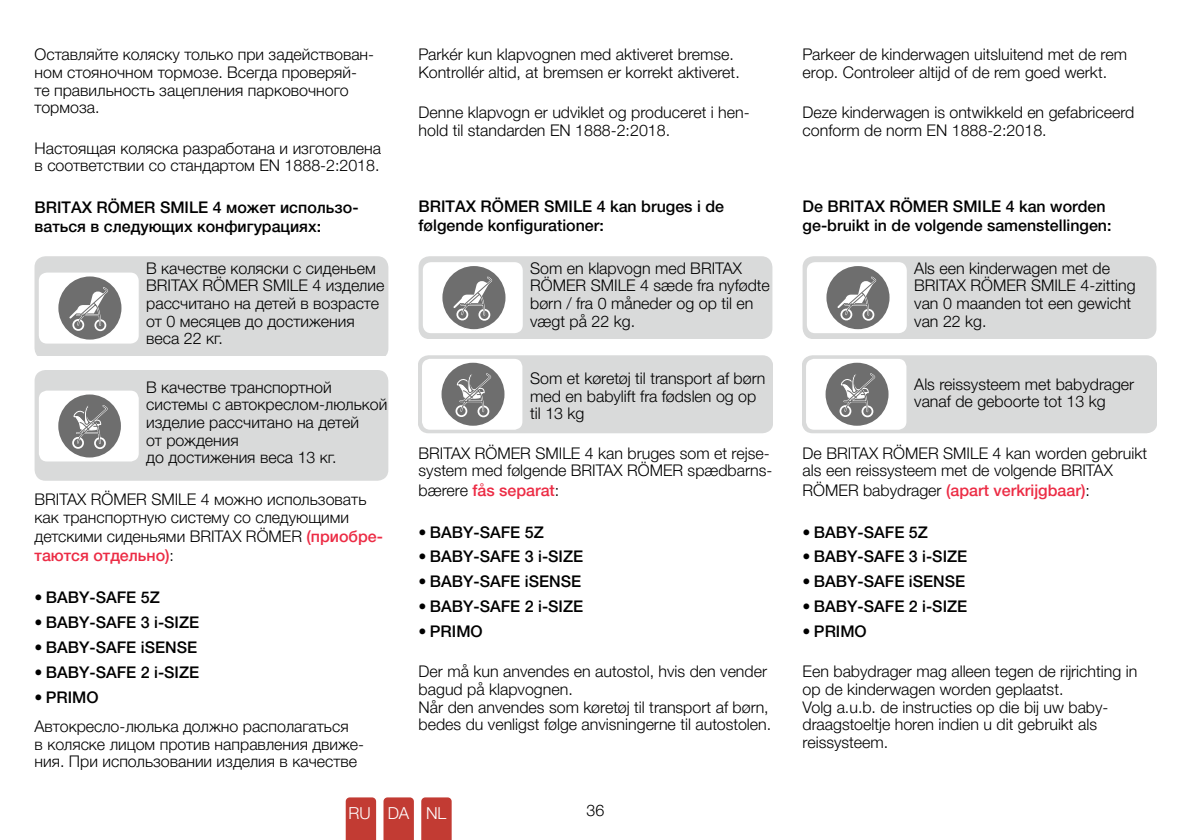
<style>
.page{position:relative;width:1191px;height:840px;background:#fff}
.page>*{position:absolute;margin:0;border:0;box-sizing:border-box;transform-origin:0 0}
.t1{font:300 16.4px "Helvetica Neue LTW1 G";color:#fff}
.t2{font:300 16px/17.6px "Helvetica Neue LTW1 G";color:#000}
.t3{font:500 16px/19.2px "Helvetica Neue LTW1 G";color:#000}
.t4{font:500 16px "Helvetica Neue LTW1 G";color:#ec2c45}
.s1{font-weight:500;color:#ec2c45}
.s2{font-weight:300}
.s3{font-weight:500}
.s4{font-weight:300;color:#000}
</style>
<div class="page">
<svg style="left:346px;top:797px;width:30px;height:42px"></svg>
<svg style="left:383px;top:797px;width:31px;height:42px"></svg>
<svg style="left:421px;top:797px;width:31px;height:42px"></svg>
<svg style="left:35px;top:256px;width:353px;height:99px;background:#d5d6d6"></svg>
<div style="left:418px;top:256px;width:354px;height:82px;background:#d9dada;border-radius:11px"></div>
<div style="left:423px;top:262px;width:100px;height:71px;background:#fff;border-radius:8px"></div>
<svg style="left:442px;top:266px;width:63px;height:64px"></svg>
<div style="left:802px;top:256px;width:354px;height:82px;background:#d9dada;border-radius:11px"></div>
<div style="left:807px;top:262px;width:99px;height:71px;background:#fff;border-radius:8px"></div>
<svg style="left:826px;top:266px;width:63px;height:64px"></svg>
<div style="left:35px;top:370px;width:353px;height:110px;background:#d9dada;border-radius:11px"></div>
<div style="left:39px;top:390px;width:100px;height:71px;background:#fff;border-radius:8px"></div>
<svg style="left:58px;top:394px;width:63px;height:64px"></svg>
<div style="left:418px;top:355px;width:354px;height:78px;background:#d9dada;border-radius:11px"></div>
<div style="left:422px;top:358px;width:100px;height:71px;background:#fff;border-radius:8px"></div>
<svg style="left:441px;top:362px;width:64px;height:64px"></svg>
<div style="left:802px;top:355px;width:354px;height:78px;background:#d9dada;border-radius:11px"></div>
<div style="left:806px;top:358px;width:100px;height:71px;background:#fff;border-radius:8px"></div>
<svg style="left:825px;top:362px;width:64px;height:64px"></svg>
<p class="t2" style="left:35px;top:46px;width:341px">Оставляйте коляску только при задействован&shy;ном стояночном тормозе. Всегда проверяй&shy;те правильность зацепления парковочного тормоза.</p>
<p class="t2" style="left:35px;top:139px;width:348px">Настоящая коляска разработана и изготовлена в соответствии со стандартом EN 1888-2:2018.</p>
<p class="t3" style="left:35px;top:198px;width:325px">BRITAX RÖMER SMILE 4 может использо&shy;ваться в следующих конфигурациях:</p>
<p class="t2" style="left:146px;top:259px;width:240px">В качестве коляски с сиденьем<br>BRITAX RÖMER SMILE 4 изделие рассчитано на детей в возрасте от 0 месяцев до достижения веса 22 кг.</p>
<p class="t2" style="left:146px;top:378px;width:243px">В качестве транспортной системы с автокреслом-люлькой изделие рассчитано на детей<br>от рождения<br>до достижения веса 13 кг.</p>
<p class="t2" style="left:35px;top:490px;width:333px">BRITAX RÖMER SMILE 4 можно использовать как транспортную систему со следующими</p>
<p class="t2" style="left:35px;top:526px;width:350px;line-height:19.2px">детскими сиденьями BRITAX RÖMER <span class="s1">(приобре&shy;таются отдельно)</span>:</p>
<p class="t3" style="left:35px;top:587px;width:127px"><span class="s2">•</span> BABY-SAFE 5Z</p>
<p class="t3" style="left:35px;top:612px;width:166px"><span class="s2">•</span> BABY-SAFE 3 i-SIZE</p>
<p class="t3" style="left:35px;top:637px;width:164px"><span class="s2">•</span> BABY-SAFE iSENSE</p>
<p class="t3" style="left:35px;top:662px;width:166px"><span class="s2">•</span> BABY-SAFE 2 i-SIZE</p>
<p class="t2" style="left:35px;top:682px;width:316px;line-height:29px">• <span class="s3">PRIMO<br></span>Автокресло-люлька должно располагаться</p>
<p class="t2" style="left:35px;top:734px;width:331px">в коляске лицом против направления движе&shy;ния. При использовании изделия в качестве</p>
<p class="t2" style="left:418px;top:46px;width:323px">Parkér kun klapvognen med aktiveret bremse.<br>Kontrollér altid, at bremsen er korrekt aktiveret.</p>
<p class="t2" style="left:418px;top:104px;width:332px">Denne klapvogn er udviklet og produceret i hen&shy;hold til standarden EN 1888-2:2018.</p>
<p class="t3" style="left:418px;top:196px;width:307px">BRITAX RÖMER SMILE 4 kan bruges i de følgende konfigurationer:</p>
<p class="t2" style="left:802px;top:46px;width:326px">Parkeer de kinderwagen uitsluitend met de rem erop. Controleer altijd of de rem goed werkt.</p>
<p class="t2" style="left:802px;top:104px;width:333px">Deze kinderwagen is ontwikkeld en gefabriceerd conform de norm EN 1888-2:2018.</p>
<p class="t3" style="left:802px;top:196px;width:310px">De BRITAX RÖMER SMILE 4 kan worden ge-bruikt in de volgende samenstellingen:</p>
<p class="t2" style="left:530px;top:259px;width:241px">Som en klapvogn med BRITAX<br>RÖMER SMILE 4 sæde fra nyfødte børn / fra 0 måneder og op til en vægt på 22 kg.</p>
<p class="t2" style="left:914px;top:259px;width:223px">Als een kinderwagen met de<br>BRITAX RÖMER SMILE 4-zitting van 0 maanden tot een gewicht van 22 kg.</p>
<p class="t2" style="left:530px;top:369px;width:237px">Som et køretøj til transport af børn med en babylift fra fødslen og op til 13 kg</p>
<p class="t2" style="left:914px;top:375px;width:221px">Als reissysteem met babydrager vanaf de geboorte tot 13 kg</p>
<p class="t2" style="left:418px;top:444px;width:355px">BRITAX RÖMER SMILE 4 kan bruges som et rejse&shy;system med følgende BRITAX RÖMER spædbarns-</p>
<p class="t4" style="left:418px;top:480px;width:142px"><span class="s4">bærere</span> fås separat<span class="s4">:</span></p>
<p class="t3" style="left:418px;top:522px;width:127px"><span class="s2">•</span> BABY-SAFE 5Z</p>
<p class="t3" style="left:418px;top:546px;width:166px"><span class="s2">•</span> BABY-SAFE 3 i-SIZE</p>
<p class="t3" style="left:418px;top:571px;width:164px"><span class="s2">•</span> BABY-SAFE iSENSE</p>
<p class="t3" style="left:418px;top:596px;width:166px"><span class="s2">•</span> BABY-SAFE 2 i-SIZE</p>
<p class="t3" style="left:418px;top:621px;width:66px"><span class="s2">•</span> PRIMO</p>
<p class="t2" style="left:418px;top:662px;width:354px">Der må kun anvendes en autostol, hvis den vender bagud på klapvognen.<br>Når den anvendes som køretøj til transport af børn, bedes du venligst følge anvisningerne til autostolen.</p>
<p class="t2" style="left:802px;top:444px;width:346px">De BRITAX RÖMER SMILE 4 kan worden gebruikt als een reissysteem met de volgende BRITAX</p>
<p class="t4" style="left:802px;top:480px;width:289px"><span class="s4">RÖMER babydrager</span> (apart verkrijgbaar)<span class="s4">:</span></p>
<p class="t3" style="left:802px;top:522px;width:127px"><span class="s2">•</span> BABY-SAFE 5Z</p>
<p class="t3" style="left:802px;top:547px;width:166px"><span class="s2">•</span> BABY-SAFE 3 i-SIZE</p>
<p class="t3" style="left:802px;top:571px;width:164px"><span class="s2">•</span> BABY-SAFE iSENSE</p>
<p class="t3" style="left:802px;top:596px;width:166px"><span class="s2">•</span> BABY-SAFE 2 i-SIZE</p>
<p class="t3" style="left:802px;top:621px;width:66px"><span class="s2">•</span> PRIMO</p>
<p class="t2" style="left:802px;top:662px;width:336px">Een babydrager mag alleen tegen de rijrichting in op de kinderwagen worden geplaatst.<br>Volg a.u.b. de instructies op die bij uw baby&shy;draagstoeltje horen indien u dit gebruikt als reissysteem.</p>
<p class="t1" style="left:348px;top:802px;width:99px">RU DA NL</p>
<p class="t2" style="left:586px;top:801px;width:19px">36</p>
</div>
